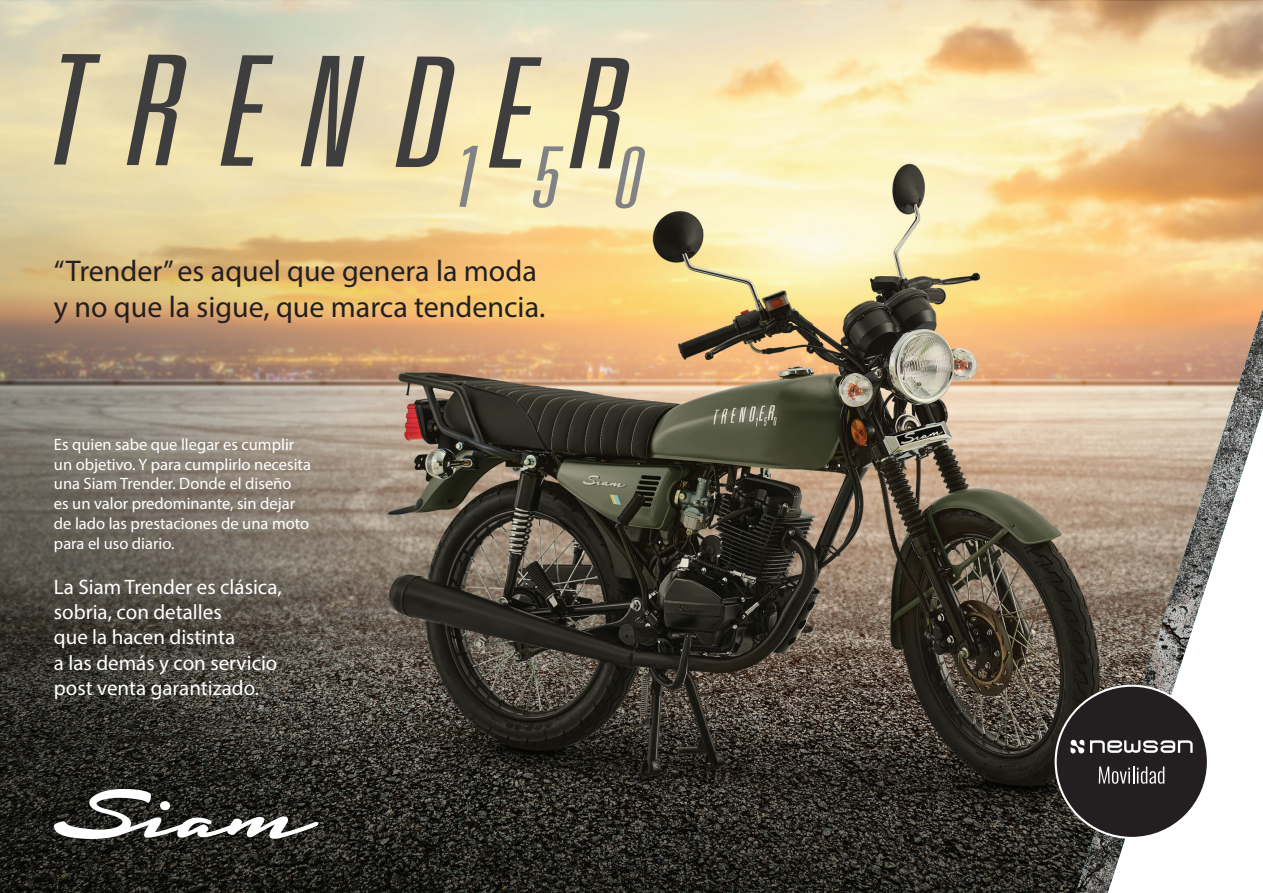
<style>
.page{position:relative;width:1263px;height:893px;background:#fff}
.page>*{position:absolute;margin:0;border:0;box-sizing:border-box;transform-origin:0 0}
.t1{font:30px/36px "Myriad Pro";color:#231f20}
.t2{font:21px/25.2px "Myriad Pro";color:#fff}
.t3{font:16.5px/19.8px "Myriad Pro";color:#fff}
</style>
<div class="page">
<img style="left:0;top:0;width:1263px;height:893px">
<img style="left:1076px;top:310px;width:187px;height:583px">
<svg style="left:1054px;top:685px;width:155px;height:154px;background:#4c4949"></svg>
<svg style="left:54px;top:789px;width:264px;height:50px"></svg>
<svg style="left:54px;top:54px;width:47px;height:111px;background:#b8af90"></svg>
<svg style="left:127px;top:55px;width:61px;height:110px;background:#a09980"></svg>
<svg style="left:220px;top:55px;width:53px;height:111px;background:#b1a88e"></svg>
<svg style="left:301px;top:56px;width:64px;height:111px;background:#9b9480"></svg>
<svg style="left:396px;top:57px;width:82px;height:150px;background:#c7bd9a"></svg>
<svg style="left:489px;top:57px;width:156px;height:151px;background:#cdc4a1"></svg>
<h1 class="t1" style="left:54px;top:252px;width:493px">“Trender” es aquel que genera la moda y no que la sigue, que marca tendencia.</h1>
<p class="t3" style="left:54px;top:434px;width:259px">Es quien sabe que llegar es cumplir un objetivo. Y para cumplirlo necesita una Siam Trender. Donde el diseño<br>es un valor predominante, sin dejar de lado las prestaciones de una moto para el uso diario.</p>
<p class="t2" style="left:54px;top:574px;width:229px">La Siam Trender es clásica, sobria, con detalles<br>que la hacen distinta<br>a las demás y con servicio post venta garantizado.</p>
</div>
